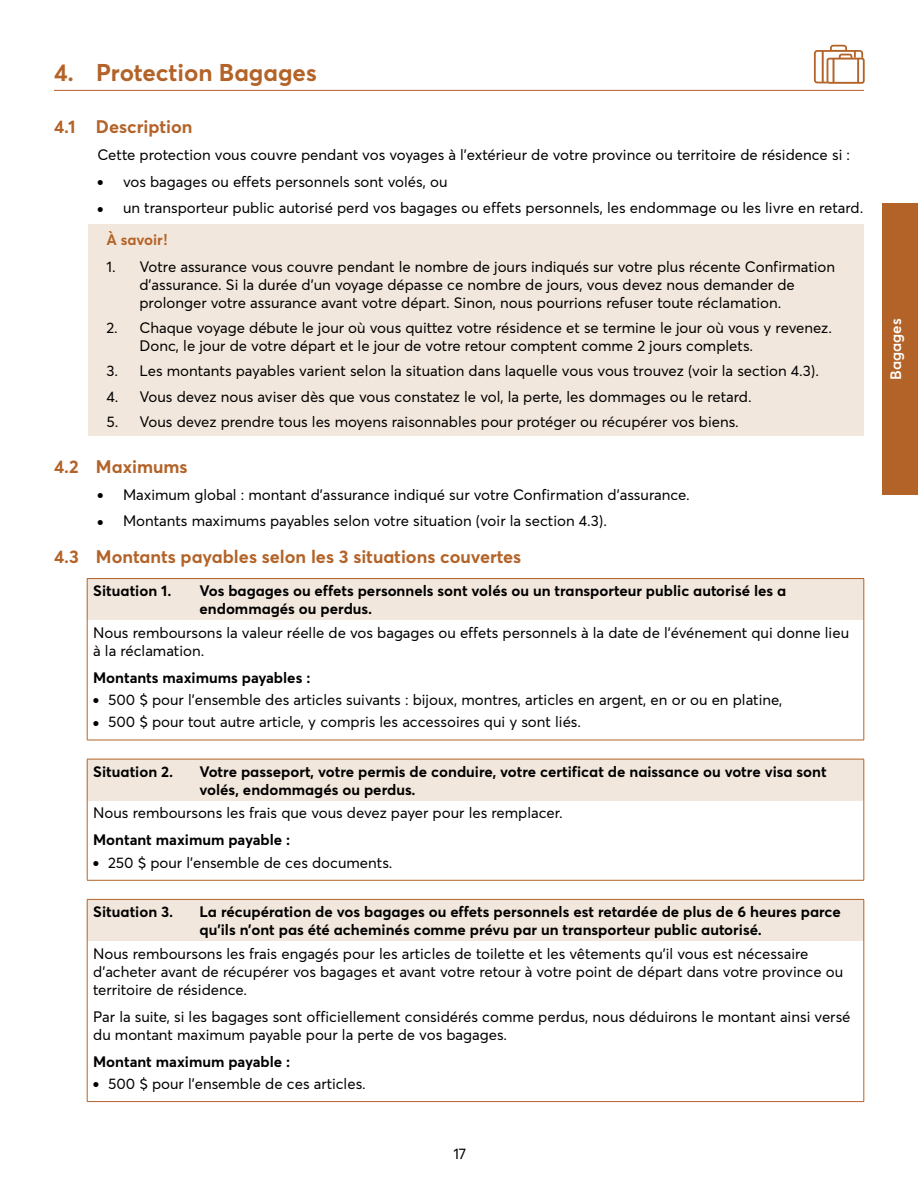
<style>
.page{position:relative;width:918px;height:1188px;background:#fff}
.page>*{position:absolute;margin:0;border:0;box-sizing:border-box;transform-origin:0 0}
.t1{font:700 24px "Averta";color:#b36328}
.t2{font:700 18px "Averta";color:#b36328}
.t3{font:15px/18px "Averta";color:#000}
.t4{font:700 15px/18px "Averta";color:#000}
.t5{font:600 15px "Averta";color:#fff}
.s1{font-size:9px}
.s2{font-weight:700;color:#b36328}
</style>
<div class="page">
<div style="left:883px;top:204px;width:35px;height:291px;background:#b36328"></div>
<hr style="left:54px;top:90px;width:810px;height:1px;background:#b36328">
<div style="left:88px;top:225px;width:776px;height:211px;background:#f2e7dc"></div>
<div style="left:87px;top:579px;width:777px;height:41px;background:#f2e7dc"></div>
<hr style="left:87px;top:578px;width:777px;height:1px;background:#b36328">
<hr style="left:87px;top:579px;width:1px;height:41px;background:#b36328">
<hr style="left:864px;top:579px;width:1px;height:41px;background:#b36328">
<hr style="left:87px;top:620px;width:1px;height:120px;background:#b36328">
<hr style="left:864px;top:620px;width:1px;height:120px;background:#b36328">
<hr style="left:87px;top:740px;width:777px;height:1px;background:#b36328">
<div style="left:87px;top:759px;width:777px;height:42px;background:#f2e7dc"></div>
<hr style="left:87px;top:759px;width:777px;height:1px;background:#b36328">
<hr style="left:87px;top:759px;width:1px;height:42px;background:#b36328">
<hr style="left:864px;top:759px;width:1px;height:42px;background:#b36328">
<hr style="left:87px;top:801px;width:1px;height:79px;background:#b36328">
<hr style="left:864px;top:801px;width:1px;height:79px;background:#b36328">
<hr style="left:87px;top:880px;width:777px;height:1px;background:#b36328">
<div style="left:87px;top:899px;width:777px;height:42px;background:#f2e7dc"></div>
<hr style="left:87px;top:899px;width:777px;height:1px;background:#b36328">
<hr style="left:87px;top:900px;width:1px;height:41px;background:#b36328">
<hr style="left:864px;top:900px;width:1px;height:41px;background:#b36328">
<hr style="left:87px;top:941px;width:1px;height:160px;background:#b36328">
<hr style="left:864px;top:941px;width:1px;height:160px;background:#b36328">
<hr style="left:87px;top:1101px;width:777px;height:1px;background:#b36328">
<svg style="left:814px;top:45px;width:51px;height:39px"></svg>
<h1 class="t1" style="left:54px;top:57px;width:264px">4. Protection Bagages</h1>
<p class="t2" style="left:54px;top:115px;width:140px">4.1 Description</p>
<p class="t3" style="left:98px;top:146px;width:754px">Cette protection vous couvre pendant vos voyages à l’extérieur de votre province ou territoire de résidence si :</p>
<p class="t3" style="left:98px;top:172px;width:352px"><span class="s1">●</span> vos bagages ou effets personnels sont volés, ou</p>
<p class="t3" style="left:106px;top:192px;width:758px;line-height:31.3px;text-indent:-9px"><span class="s1">●</span> un transporteur public autorisé perd vos bagages ou effets personnels, les endommage ou les livre en retard.<br><span class="s2">À savoir !</span></p>
<p class="t3" style="left:140px;top:257px;width:697px;text-indent:-33px">1. Votre assurance vous couvre pendant le nombre de jours indiqués sur votre plus récente Confirmation d’assurance. Si la durée d’un voyage dépasse ce nombre de jours, vous devez nous demander de prolonger votre assurance avant votre départ. Sinon, nous pourrions refuser toute réclamation.</p>
<p class="t3" style="left:140px;top:319px;width:694px;text-indent:-33px">2. Chaque voyage débute le jour où vous quittez votre résidence et se termine le jour où vous y revenez.<br>Donc, le jour de votre départ et le jour de votre retour comptent comme 2 jours complets.</p>
<p class="t3" style="left:106px;top:362px;width:714px">3. Les montants payables varient selon la situation dans laquelle vous vous trouvez (voir la section 4.3).</p>
<p class="t3" style="left:106px;top:388px;width:647px">4. Vous devez nous aviser dès que vous constatez le vol, la perte, les dommages ou le retard.</p>
<p class="t3" style="left:106px;top:413px;width:634px">5. Vous devez prendre tous les moyens raisonnables pour protéger ou récupérer vos biens.</p>
<p class="t2" style="left:54px;top:455px;width:135px">4.2 Maximums</p>
<p class="t3" style="left:98px;top:485px;width:594px"><span class="s1">●</span> Maximum global : montant d’assurance indiqué sur votre Confirmation d’assurance.</p>
<p class="t3" style="left:98px;top:512px;width:511px"><span class="s1">●</span> Montants maximums payables selon votre situation (voir la section 4.3).</p>
<p class="t2" style="left:54px;top:546px;width:469px">4.3 Montants payables selon les 3 situations couvertes</p>
<p class="t4" style="left:93px;top:582px;width:80px">Situation 1.</p>
<p class="t4" style="left:199px;top:582px;width:588px">Vos bagages ou effets personnels sont volés ou un transporteur public autorisé les a endommagés ou perdus.</p>
<p class="t3" style="left:93px;top:623px;width:757px">Nous remboursons la valeur réelle de vos bagages ou effets personnels à la date de l’événement qui donne lieu à la réclamation.</p>
<p class="t4" style="left:93px;top:668px;width:219px">Montants maximums payables :</p>
<p class="t3" style="left:93px;top:691px;width:691px"><span class="s1">●</span> 500 $ pour l’ensemble des articles suivants : bijoux, montres, articles en argent, en or ou en platine,</p>
<p class="t3" style="left:93px;top:713px;width:489px"><span class="s1">●</span> 500 $ pour tout autre article, y compris les accessoires qui y sont liés.</p>
<p class="t4" style="left:93px;top:762px;width:82px">Situation 2.</p>
<p class="t4" style="left:199px;top:762px;width:629px">Votre passeport, votre permis de conduire, votre certificat de naissance ou votre visa sont volés, endommagés ou perdus.</p>
<p class="t3" style="left:93px;top:804px;width:471px">Nous remboursons les frais que vous devez payer pour les remplacer.</p>
<p class="t4" style="left:93px;top:831px;width:199px">Montant maximum payable :</p>
<p class="t3" style="left:93px;top:853px;width:301px"><span class="s1">●</span> 250 $ pour l’ensemble de ces documents.</p>
<p class="t4" style="left:93px;top:903px;width:82px">Situation 3.</p>
<p class="t4" style="left:199px;top:903px;width:643px">La récupération de vos bagages ou effets personnels est retardée de plus de 6 heures parce qu’ils n’ont pas été acheminés comme prévu par un transporteur public autorisé.</p>
<p class="t3" style="left:93px;top:944px;width:752px">Nous remboursons les frais engagés pour les articles de toilette et les vêtements qu’il vous est nécessaire d’acheter avant de récupérer vos bagages et avant votre retour à votre point de départ dans votre province ou territoire de résidence.</p>
<p class="t3" style="left:93px;top:1007px;width:759px">Par la suite, si les bagages sont officiellement considérés comme perdus, nous déduirons le montant ainsi versé du montant maximum payable pour la perte de vos bagages.</p>
<p class="t4" style="left:93px;top:1052px;width:199px">Montant maximum payable :</p>
<p class="t3" style="left:93px;top:1074px;width:274px"><span class="s1">●</span> 500 $ pour l’ensemble de ces articles.</p>
<p class="t3" style="left:453px;top:1145px;width:15px">17</p>
<p class="t5" style="left:887px;top:380px;width:63px;rotate:-90deg">Bagages</p>
</div>
